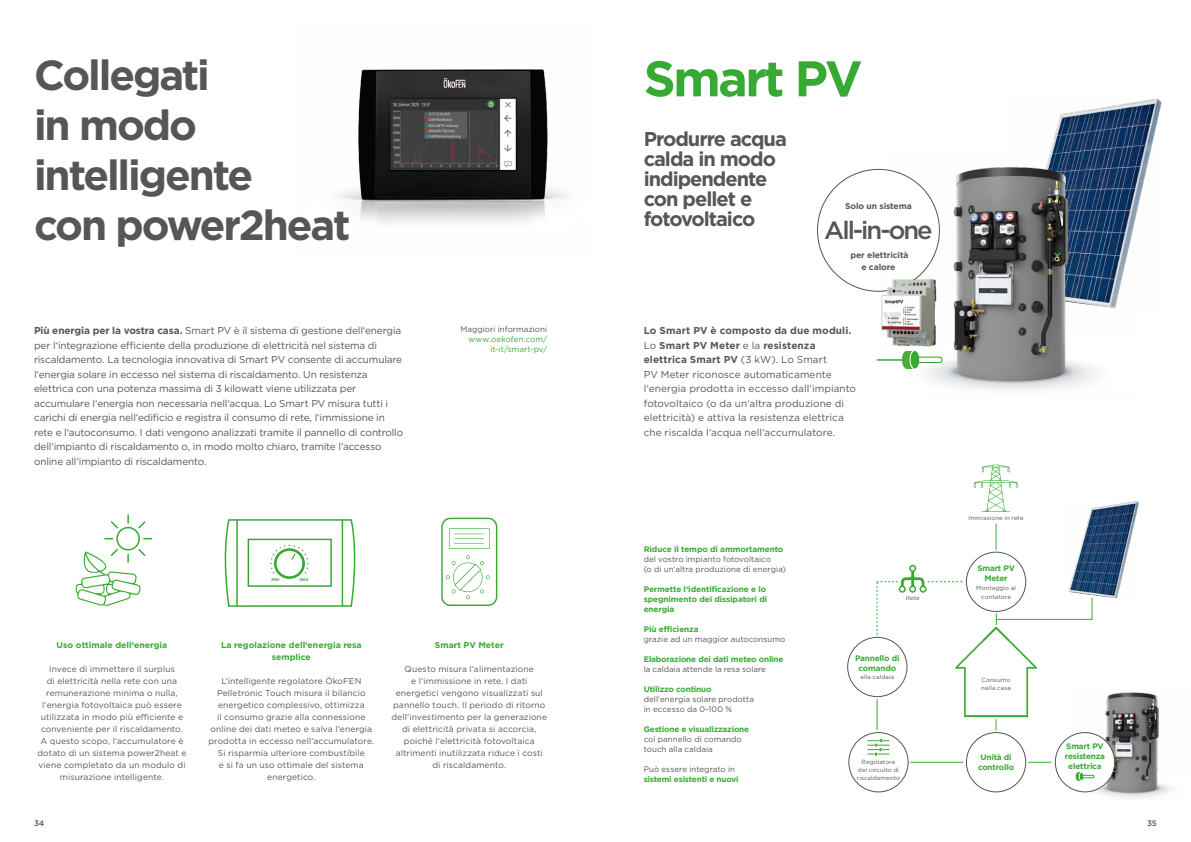
<style>
.page{position:relative;width:1191px;height:842px;background:#fff}
.page>*{position:absolute;margin:0;border:0;box-sizing:border-box;transform-origin:0 0}
.t1{font:700 50px "Gotham";letter-spacing:-.05em;color:#38aa34}
.t2{font:700 42px/50px "Gotham";letter-spacing:-.05em;color:#575656}
.t3{font:500 25px "Gotham";letter-spacing:-.08em;color:#575656}
.t4{font:700 20px/20px "Gotham";letter-spacing:-.05em;color:#575656}
.t5{font:10px/14.5px "Gotham";letter-spacing:-.015em;color:#575656}
.t6{font:10px/14.5px "Gotham";letter-spacing:.005em;color:#575656}
.t7{font:8.5px/12px "Gotham";letter-spacing:.01em;color:#575656;text-align:center}
.t8{font:700 8.5px/12px "Gotham";color:#38aa34;text-align:center}
.t9{font:700 8.5px/12px "Gotham";letter-spacing:-.01em;color:#575656;text-align:center}
.t10{font:700 8px/10px "Gotham";letter-spacing:-.02em;color:#38aa34;text-align:center}
.t11{font:8px/10px "Gotham";letter-spacing:.005em;color:#575656}
.t12{font:8px/10px "Gotham";letter-spacing:.01em;color:#38aa34;text-align:right}
.t13{font:500 8px "Gotham";color:#575656}
.t14{font:6px/8px "Gotham";letter-spacing:.015em;color:#575656;text-align:center}
.t15{font:700 4px "Gotham";letter-spacing:-.03em;color:#38aa34}
.s1{font-weight:700}
</style>
<div class="page">
<img style="left:340px;top:69px;width:227px;height:154px">
<img style="left:1050px;top:98px;width:112px;height:113px">
<img style="left:886px;top:151px;width:251px;height:239px">
<img style="left:1074px;top:692px;width:97px;height:106px">
<img style="left:1068px;top:501px;width:71px;height:99px">
<div style="left:848px;top:732px;width:60px;height:60px;border:1px solid #575656;border-radius:50%"></div>
<div style="left:966px;top:732px;width:60px;height:60px;border:1px solid #575656;border-radius:50%"></div>
<hr style="left:996px;top:619px;width:96px;height:1px;background:#38aa34">
<hr style="left:910px;top:762px;width:53px;height:1px;background:#38aa34">
<svg style="left:1028px;top:762px;width:23px;height:1px"></svg>
<svg style="left:1091px;top:597px;width:1px;height:23px"></svg>
<svg style="left:995px;top:523px;width:1px;height:27px"></svg>
<div style="left:1055px;top:733px;width:59px;height:59px;background:#fff;border-radius:50%"></div>
<div style="left:1055px;top:732px;width:60px;height:60px;border:1px solid #575656;border-radius:50%"></div>
<div style="left:817px;top:169px;width:122px;height:122px;background:#fff;border-radius:50%"></div>
<svg style="left:867px;top:739px;width:22px;height:17px"></svg>
<svg style="left:973px;top:465px;width:44px;height:47px"></svg>
<svg style="left:877px;top:565px;width:163px;height:165px"></svg>
<div style="left:1079px;top:772px;width:5px;height:9px;border:1px solid #fff;border-radius:50%"></div>
<div style="left:1080px;top:775px;width:14px;height:3px;border:1px solid #38aa34"></div>
<svg style="left:1075px;top:772px;width:8px;height:9px"></svg>
<img style="left:877px;top:274px;width:68px;height:76px">
<hr style="left:877px;top:359px;width:30px;height:2px;background:#38aa34">
<div style="left:902px;top:351px;width:8px;height:18px;background:#4aae3c;border-radius:50%"></div>
<div style="left:906px;top:351px;width:9px;height:18px;background:#4aae3c"></div>
<svg style="left:910px;top:350px;width:9px;height:19px"></svg>
<div style="left:909px;top:350px;width:11px;height:20px;border:1px solid #fff;border-radius:50%"></div>
<div style="left:912px;top:357px;width:30px;height:6px;border:1px solid #38aa34;border-radius:3px"></div>
<svg style="left:911px;top:355px;width:4px;height:9px"></svg>
<div style="left:116px;top:527px;width:24px;height:23px;border:2px solid #38aa34;border-radius:50%"></div>
<svg style="left:127px;top:515px;width:2px;height:8px"></svg>
<svg style="left:138px;top:521px;width:8px;height:8px"></svg>
<svg style="left:111px;top:521px;width:7px;height:8px"></svg>
<svg style="left:441px;top:518px;width:56px;height:88px"></svg>
<svg style="left:224px;top:519px;width:132px;height:88px"></svg>
<svg style="left:76px;top:547px;width:70px;height:59px"></svg>
<h2 class="t2" style="left:34px;top:50px;width:318px">Collegati<br>in modo intelligente<br>con power2heat</h2>
<p class="t5" style="left:34px;top:323px;width:370px"><span class="s1">Più energia per la vostra casa.</span> Smart PV è il sistema di gestione dell‘energia per l‘integrazione efficiente della produzione di elettricità nel sistema di riscaldamento. La tecnologia innovativa di Smart PV consente di accumulare l‘energia solare in eccesso nel sistema di riscaldamento. Un resistenza elettrica con una potenza massima di 3 kilowatt viene utilizzata per accumulare l‘energia non necessaria nell‘acqua. Lo Smart PV misura tutti i carichi di energia nell‘edificio e registra il consumo di rete, l‘immissione in rete e l‘autoconsumo. I dati vengono analizzati tramite il pannello di controllo dell‘impianto di riscaldamento o, in modo molto chiaro, tramite l‘accesso online all‘impianto di riscaldamento.</p>
<p class="t15" style="left:271px;top:576px;width:9px">MIN</p>
<p class="t15" style="left:300px;top:576px;width:11px">MAX</p>
<p class="t11" style="left:460px;top:324px;width:88px">Maggiori informazioni</p>
<p class="t12" style="left:468px;top:334px;width:80px">www.oekofen.com/ it-it/smart-pv/</p>
<p class="t8" style="left:57px;top:639px;width:112px">Uso ottimale dell‘energia</p>
<p class="t7" style="left:37px;top:663px;width:151px">Invece di immettere il surplus<br>di elettricità nella rete con una remunerazione minima o nulla, l‘energia fotovoltaica può essere utilizzata in modo più efficiente e conveniente per il riscaldamento.<br>A questo scopo, l‘accumulatore è dotato di un sistema power2heat e viene completato da un modulo di misurazione intelligente.</p>
<p class="t8" style="left:221px;top:639px;width:142px">La regolazione dell‘energia resa semplice</p>
<p class="t7" style="left:208px;top:675px;width:167px">L‘intelligente regolatore ÖkoFEN Pelletronic Touch misura il bilancio energetico complessivo, ottimizza<br>il consumo grazie alla connessione online dei dati meteo e salva l‘energia prodotta in eccesso nell‘accumulatore.<br>Si risparmia ulteriore combustibile<br>e si fa un uso ottimale del sistema energetico.</p>
<p class="t8" style="left:435px;top:639px;width:70px">Smart PV Meter</p>
<p class="t7" style="left:391px;top:663px;width:157px">Questo misura l‘alimentazione<br>e l‘immissione in rete. I dati energetici vengono visualizzati sul pannello touch. Il periodo di ritorno dell‘investimento per la generazione di elettricità privata si accorcia, poiché l‘elettricità fotovoltaica altrimenti inutilizzata riduce i costi di riscaldamento.</p>
<h1 class="t1" style="left:643px;top:45px;width:220px">Smart PV</h1>
<h3 class="t4" style="left:643px;top:129px;width:145px">Produrre acqua calda in modo indipendente con pellet e fotovoltaico</h3>
<p class="t9" style="left:845px;top:200px;width:68px">Solo un sistema</p>
<h3 class="t3" style="left:824px;top:214px;width:110px">All-in-one</h3>
<p class="t9" style="left:850px;top:249px;width:60px">per elettricità e calore</p>
<p class="t6" style="left:643px;top:323px;width:214px"><span class="s1">Lo Smart PV è composto da due moduli.<br></span>Lo <span class="s1">Smart PV Meter</span> e la <span class="s1">resistenza elettrica Smart PV</span> (3 kW). Lo Smart<br>PV Meter riconosce automaticamente l‘energia prodotta in eccesso dall‘impianto fotovoltaico (o da un‘altra produzione di elettricità) e attiva la resistenza elettrica che riscalda l‘acqua nell‘accumulatore.</p>
<p class="t14" style="left:968px;top:514px;width:56px">Immissione in rete</p>
<p class="t10" style="left:643px;top:544px;width:141px">Riduce il tempo di ammortamento</p>
<p class="t11" style="left:643px;top:554px;width:144px">del vostro impianto fotovoltaico<br>(o di un‘altra produzione di energia)</p>
<p class="t10" style="left:643px;top:584px;width:125px;text-align:left">Permette l‘identificazione e lo spegnimento dei dissipatori di energia</p>
<p class="t10" style="left:643px;top:624px;width:56px">Più efficienza</p>
<p class="t11" style="left:643px;top:634px;width:143px">grazie ad un maggior autoconsumo</p>
<p class="t10" style="left:643px;top:654px;width:141px">Elaborazione dei dati meteo online</p>
<p class="t11" style="left:643px;top:664px;width:124px">la caldaia attende la resa solare</p>
<p class="t10" style="left:643px;top:684px;width:69px">Utilizzo continuo</p>
<p class="t11" style="left:643px;top:694px;width:112px">dell‘energia solare prodotta in eccesso da 0-100 %</p>
<p class="t10" style="left:643px;top:724px;width:107px">Gestione e visualizzazione</p>
<p class="t11" style="left:643px;top:734px;width:100px">col pannello di comando touch alla caldaia</p>
<p class="t11" style="left:643px;top:764px;width:93px">Può essere integrato in</p>
<p class="t10" style="left:643px;top:774px;width:96px">sistemi esistenti e nuovi</p>
<p class="t14" style="left:905px;top:594px;width:15px">Rete</p>
<p class="t10" style="left:855px;top:653px;width:46px">Pannello di comando</p>
<p class="t14" style="left:860px;top:673px;width:35px">alla caldaia</p>
<p class="t10" style="left:977px;top:563px;width:39px">Smart PV<br>Meter</p>
<p class="t14" style="left:976px;top:584px;width:41px;line-height:8.5px">Montaggio al contatore</p>
<p class="t14" style="left:981px;top:676px;width:31px;text-align:left">Consumo nella casa</p>
<p class="t14" style="left:857px;top:757px;width:45px">Regolatore del circuito di riscaldamento</p>
<p class="t10" style="left:978px;top:752px;width:38px">Unità di controllo</p>
<p class="t10" style="left:1064px;top:741px;width:42px">Smart PV resistenza elettrica</p>
<p class="t13" style="left:34px;top:818px;width:12px">34</p>
<p class="t13" style="left:1147px;top:818px;width:11px">35</p>
</div>
